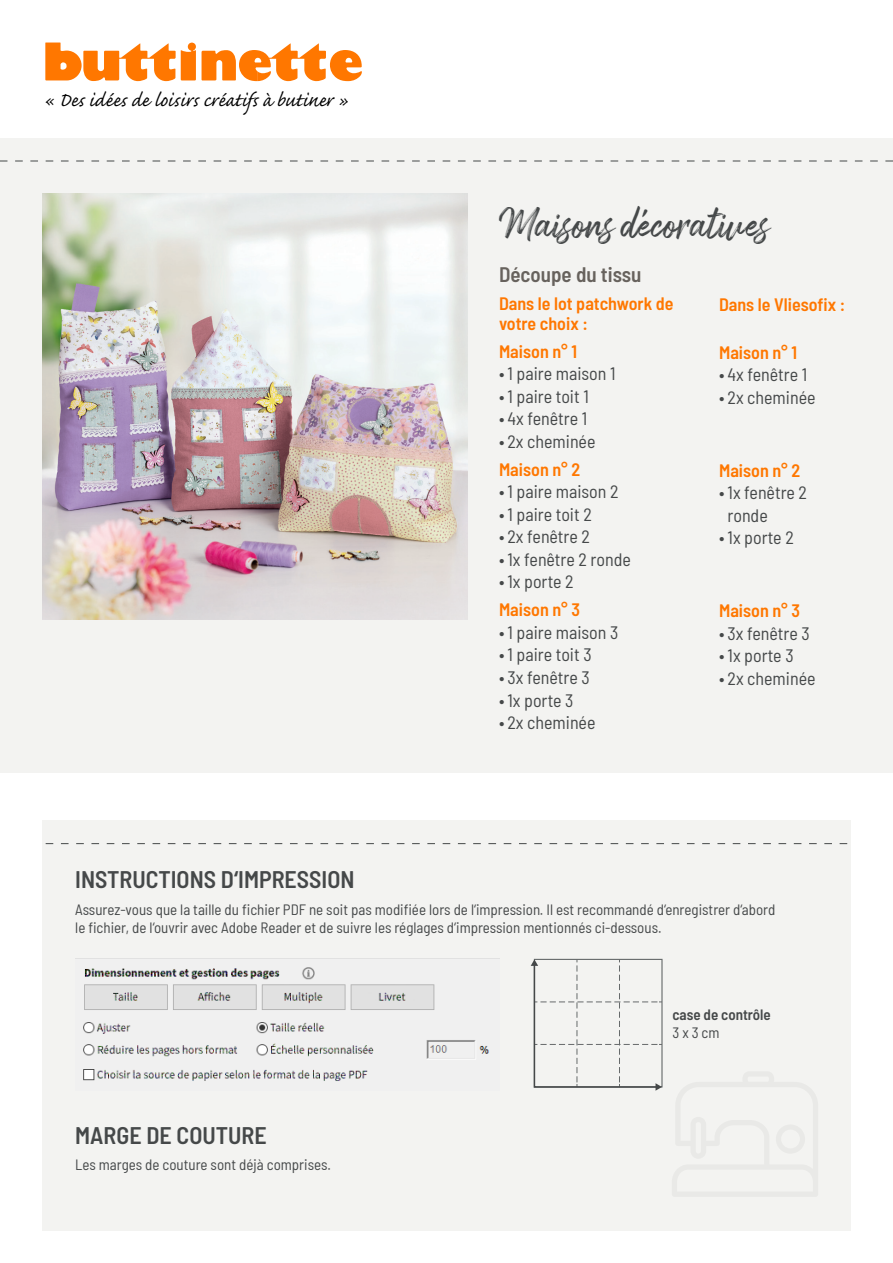
<style>
.page{position:relative;width:893px;height:1263px;background:#fff}
.page>*{position:absolute;margin:0;border:0;box-sizing:border-box;transform-origin:0 0}
.t1{font:37.5px "Arsilon";color:#454849}
.t2{font:24.75px "Caflisch Script";color:#000}
.t3{font:600 semi-condensed 24px "Barlow";color:#454849}
.t4{font:600 semi-condensed 21px "Barlow";color:#67625d}
.t5{font:semi-condensed 18px/22.5px "Barlow";color:#454849}
.t6{font:600 semi-condensed 18px/19.5px "Barlow";color:#f70}
.t7{font:semi-condensed 15px/18px "Barlow";color:#454849}
.t8{font:600 semi-condensed 15px "Barlow";color:#454849}
</style>
<div class="page">
<div style="left:0;top:138px;width:893px;height:634px;background:#f3f3f1"></div>
<svg style="left:0;top:161px;width:893px;height:1px"></svg>
<img style="left:43px;top:194px;width:425px;height:425px">
<svg style="left:45px;top:43px;width:317px;height:38px"></svg>
<div style="left:42px;top:820px;width:808px;height:411px;background:#f3f3f1"></div>
<svg style="left:45px;top:843px;width:803px;height:1px"></svg>
<img style="left:83px;top:967px;width:406px;height:114px">
<svg style="left:531px;top:959px;width:131px;height:132px"></svg>
<h2 class="t2" style="left:42px;top:88px;width:307px">« Des idées de loisirs créatifs à butiner »</h2>
<h1 class="t1" style="left:499px;top:202px;width:272px">Maisons décoratives</h1>
<p class="t4" style="left:499px;top:260px;width:144px">Découpe du tissu</p>
<p class="t6" style="left:499px;top:293px;width:176px">Dans le lot patchwork de votre choix :</p>
<p class="t6" style="left:499px;top:340px;width:80px">Maison n° 1</p>
<p class="t5" style="left:499px;top:361px;width:118px">• 1 paire maison 1</p>
<p class="t5" style="left:499px;top:384px;width:91px">• 1 paire toit 1</p>
<p class="t5" style="left:499px;top:406px;width:90px">• 4x fenêtre 1</p>
<p class="t5" style="left:499px;top:429px;width:98px">• 2x cheminée</p>
<p class="t6" style="left:499px;top:458px;width:83px">Maison n° 2</p>
<p class="t5" style="left:499px;top:479px;width:121px">• 1 paire maison 2</p>
<p class="t5" style="left:499px;top:502px;width:94px">• 1 paire toit 2</p>
<p class="t5" style="left:499px;top:524px;width:92px">• 2x fenêtre 2</p>
<p class="t5" style="left:499px;top:547px;width:133px">• 1x fenêtre 2 ronde</p>
<p class="t5" style="left:499px;top:569px;width:76px">• 1x porte 2</p>
<p class="t6" style="left:499px;top:599px;width:83px">Maison n° 3</p>
<p class="t5" style="left:499px;top:620px;width:121px">• 1 paire maison 3</p>
<p class="t5" style="left:499px;top:642px;width:94px">• 1 paire toit 3</p>
<p class="t5" style="left:499px;top:665px;width:92px">• 3x fenêtre 3</p>
<p class="t5" style="left:499px;top:687px;width:76px">• 1x porte 3</p>
<p class="t5" style="left:499px;top:710px;width:98px">• 2x cheminée</p>
<p class="t6" style="left:719px;top:293px;width:128px">Dans le Vliesofix :</p>
<p class="t6" style="left:719px;top:341px;width:80px">Maison n° 1</p>
<p class="t5" style="left:719px;top:362px;width:90px">• 4x fenêtre 1</p>
<p class="t5" style="left:719px;top:384px;width:98px">• 2x cheminée</p>
<p class="t6" style="left:719px;top:459px;width:83px">Maison n° 2</p>
<p class="t5" style="left:728px;top:480px;width:81px;text-indent:-8px">• 1x fenêtre 2 ronde</p>
<p class="t5" style="left:719px;top:525px;width:76px">• 1x porte 2</p>
<p class="t6" style="left:719px;top:599px;width:83px">Maison n° 3</p>
<p class="t5" style="left:719px;top:620px;width:92px">• 3x fenêtre 3</p>
<p class="t5" style="left:719px;top:643px;width:76px">• 1x porte 3</p>
<p class="t5" style="left:719px;top:665px;width:98px">• 2x cheminée</p>
<h3 class="t3" style="left:75px;top:862px;width:281px">INSTRUCTIONS D‘IMPRESSION</h3>
<p class="t7" style="left:75px;top:899px;width:702px">Assurez-vous que la taille du fichier PDF ne soit pas modifiée lors de l‘impression. Il est recommandé d‘enregistrer d‘abord le fichier, de l‘ouvrir avec Adobe Reader et de suivre les réglages d‘impression mentionnés ci-dessous.</p>
<h3 class="t3" style="left:75px;top:1117px;width:193px">MARGE DE COUTURE</h3>
<p class="t7" style="left:75px;top:1154px;width:257px">Les marges de couture sont déjà comprises.</p>
<p class="t8" style="left:672px;top:1004px;width:100px">case de contrôle</p>
<p class="t7" style="left:672px;top:1022px;width:49px">3 x 3 cm</p>
</div>
